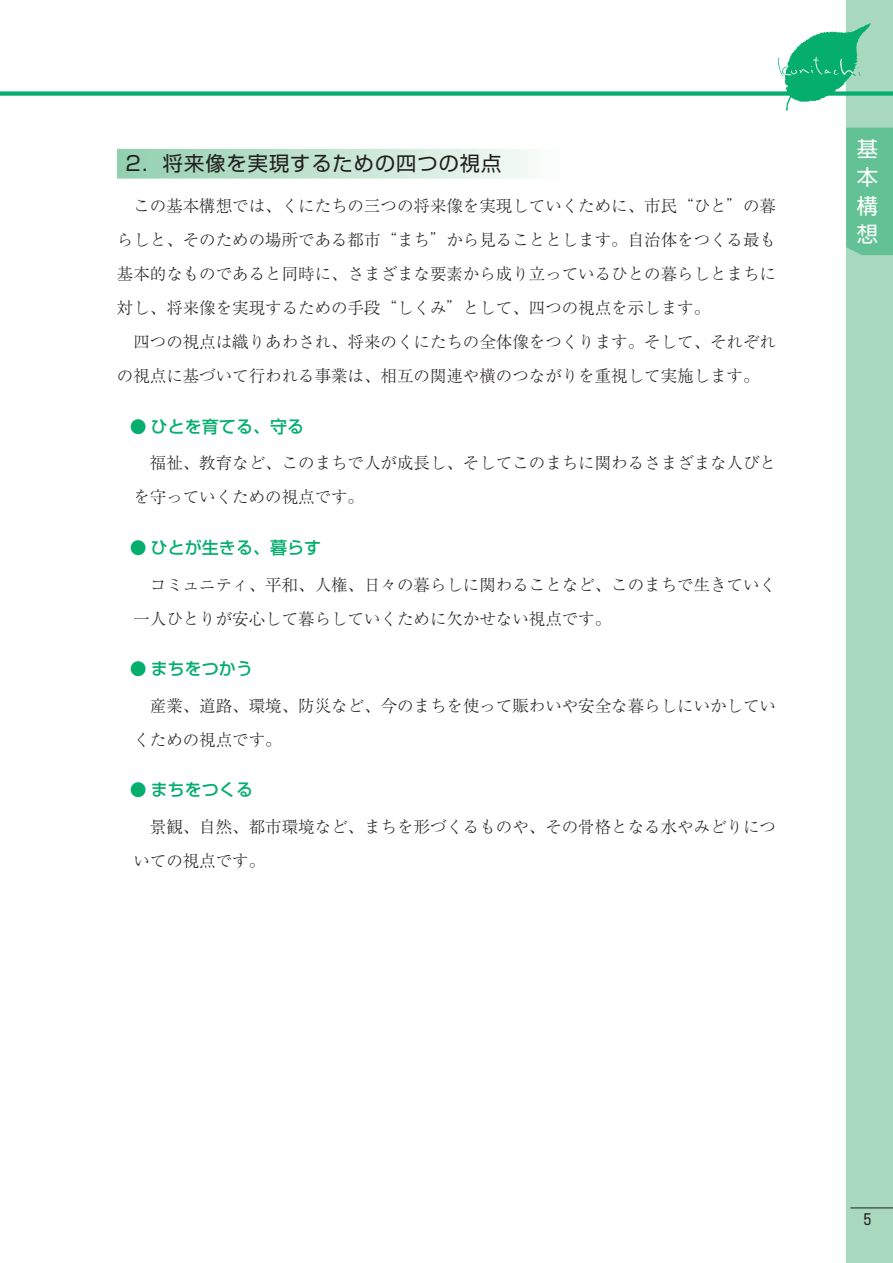
<style>
.page{position:relative;width:893px;height:1263px;background:#fff}
.page>*{position:absolute;margin:0;border:0;box-sizing:border-box;transform-origin:0 0}
.t1{font:21.3px/28.3px "Shin Go Pro";color:#fff;text-align:justify}
.t2{font:20.25px "Shin Go Pro";letter-spacing:.05em;color:#231f20}
.t3{font:500 16.95px "Shin Go Pro";color:#06ae6e}
.t4{font:300 16.5px/34px "Ryumin Pro";color:#231f20}
.t5{font:14.85px "Shin Go Pro";color:#231f20}
.s1{font-family:"Ryumin Pro";font-weight:300}
</style>
<div class="page">
<div style="left:846px;top:0;width:47px;height:1263px;background:#a8d8be"></div>
<div style="left:0;top:91px;width:893px;height:5px;background:#06ae6e"></div>
<svg style="left:778px;top:23px;width:93px;height:88px"></svg>
<hr style="left:850px;top:1208px;width:43px;height:1px;background:#231f20">
<div style="left:846px;top:128px;width:47px;height:127px;background:#62c295"></div>
<div style="left:117px;top:149px;width:446px;height:30px;background:linear-gradient(to right,#92cfae,#fbfdfb)"></div>
<p class="t2" style="left:125px;top:147px;width:377px">2．将来像を実現するための四つの視点</p>
<p class="t4" style="left:117px;top:188px;width:661px">　この基本構想では、くにたちの三つの将来像を実現していくために、市民“ひと”の暮らしと、そのための場所である都市“まち”から見ることとします。自治体をつくる最も基本的なものであると同時に、さまざまな要素から成り立っているひとの暮らしとまちに対し、将来像を実現するための手段“しくみ”として、四つの視点を示します。<br>　四つの視点は織りあわされ、将来のくにたちの全体像をつくります。そして、それぞれの視点に基づいて行われる事業は、相互の関連や横のつながりを重視して実施します。</p>
<p class="t3" style="left:130px;top:412px;width:176px"><span class="s1">⁃</span> ひとを育てる、守る</p>
<p class="t4" style="left:133px;top:445px;width:644px">　福祉、教育など、このまちで人が成長し、そしてこのまちに関わるさまざまな人びとを守っていくための視点です。</p>
<p class="t3" style="left:130px;top:533px;width:193px"><span class="s1">⁃</span> ひとが生きる、暮らす</p>
<p class="t4" style="left:133px;top:566px;width:644px">　コミュニティ、平和、人権、日々の暮らしに関わることなど、このまちで生きていく一人ひとりが安心して暮らしていくために欠かせない視点です。</p>
<p class="t3" style="left:130px;top:655px;width:125px"><span class="s1">⁃</span> まちをつかう</p>
<p class="t4" style="left:133px;top:687px;width:644px">　産業、道路、環境、防災など、今のまちを使って賑わいや安全な暮らしにいかしていくための視点です。</p>
<p class="t3" style="left:130px;top:776px;width:125px"><span class="s1">⁃</span> まちをつくる</p>
<p class="t4" style="left:133px;top:808px;width:644px">　景観、自然、都市環境など、まちを形づくるものや、その骨格となる水やみどりについての視点です。</p>
<p class="t1" style="left:857px;top:132px;width:22px">基本構想</p>
<p class="t5" style="left:864px;top:1207px;width:9px">5</p>
</div>
